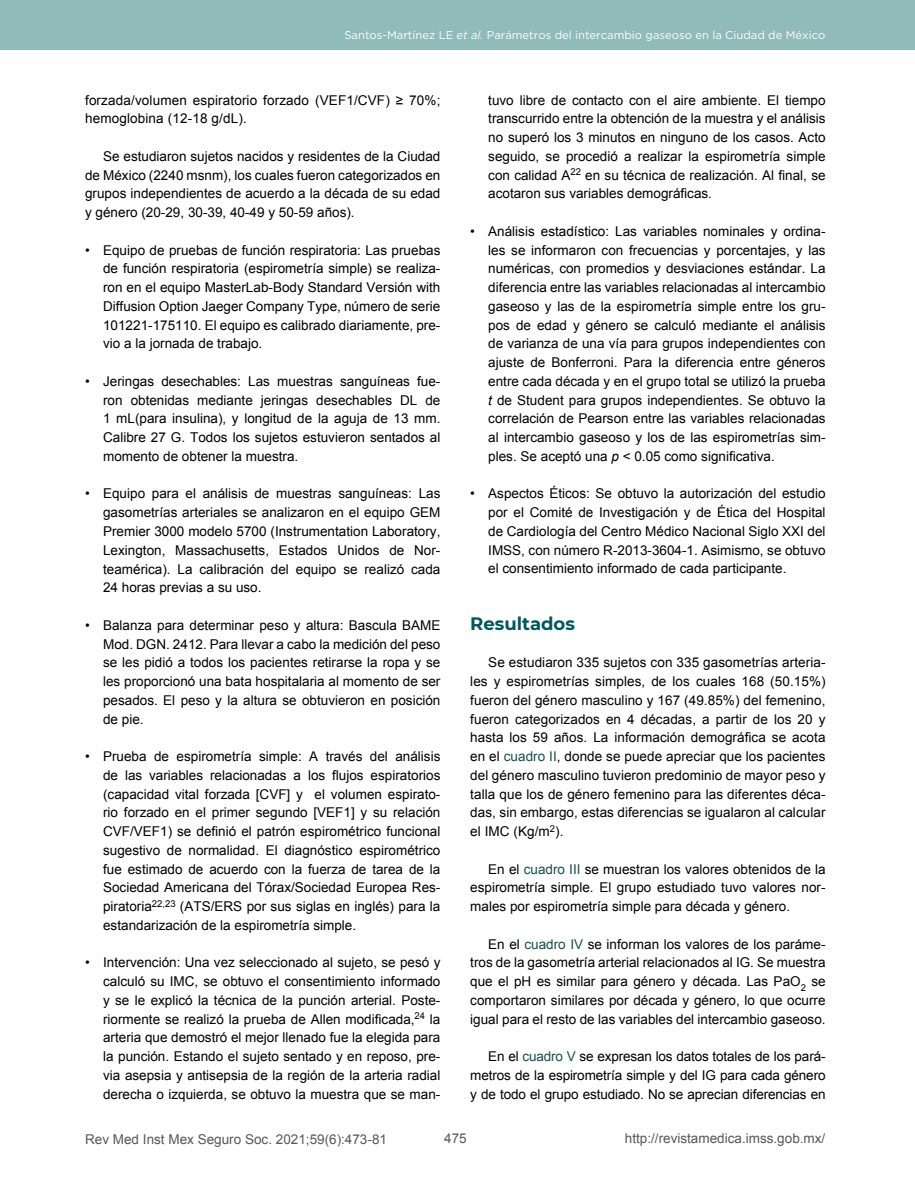
<style>
.page{position:relative;width:915px;height:1191px;background:#fff}
.page>*{position:absolute;margin:0;border:0;box-sizing:border-box;transform-origin:0 0}
.t1{font:700 18px "Montserrat";color:#01575a}
.t2{font:13.5px/18.8px "Arial";color:#000;text-align:justify}
.t3{font:13.5px "Arial";color:#575756}
.t4{font:11.25px "Gotham";color:#fff}
.s1{font-style:italic}
.s2{color:#1b4e4e}
</style>
<div class="page">
<div style="left:0;top:0;width:914px;height:50px;background:#91baba"></div>
<p class="t4" style="left:344px;top:28px;width:482px">Santos-Martínez LE <span class="s1">et al.</span> Parámetros del intercambio gaseoso en la Ciudad de México</p>
<p class="t2" style="left:85px;top:91px;width:357px">forzada/volumen espiratorio forzado (VEF1/CVF) ≥ 70%; hemoglobina (12-18 g/dL).</p>
<p class="t2" style="left:85px;top:147px;width:357px;text-indent:18px">Se estudiaron sujetos nacidos y residentes de la Ciudad de México (2240 msnm), los cuales fueron categorizados en grupos independientes de acuerdo a la década de su edad y género (20-29, 30-39, 40-49 y 50-59 años).</p>
<p class="t2" style="left:103px;top:241px;width:339px;text-indent:-18px">• Equipo de pruebas de función respiratoria: Las pruebas de función respiratoria (espirometría simple) se realiza&shy;ron en el equipo MasterLab-Body Standard Versión with Diffusion Option Jaeger Company Type, número de serie 101221-175110. El equipo es calibrado diariamente, pre&shy;vio a la jornada de trabajo.</p>
<p class="t2" style="left:103px;top:372px;width:339px;text-indent:-18px">• Jeringas desechables: Las muestras sanguíneas fue&shy;ron obtenidas mediante jeringas desechables DL de 1 mL(para insulina), y longitud de la aguja de 13 mm.<br>Calibre 27 G. Todos los sujetos estuvieron sentados al momento de obtener la muestra.</p>
<p class="t2" style="left:103px;top:484px;width:339px;text-indent:-18px">• Equipo para el análisis de muestras sanguíneas: Las gasometrías arteriales se analizaron en el equipo GEM Premier 3000 modelo 5700 (Instrumentation Laboratory, Lexington, Massachusetts, Estados Unidos de Nor&shy;teamérica). La calibración del equipo se realizó cada 24 horas previas a su uso.</p>
<p class="t2" style="left:103px;top:616px;width:339px;text-indent:-18px">• Balanza para determinar peso y altura: Bascula BAME Mod. DGN. 2412. Para llevar a cabo la medición del peso se les pidió a todos los pacientes retirarse la ropa y se les proporcionó una bata hospitalaria al momento de ser pesados. El peso y la altura se obtuvieron en posición de pie.</p>
<p class="t2" style="left:103px;top:747px;width:339px;text-indent:-18px">• Prueba de espirometría simple: A través del análisis de las variables relacionadas a los flujos espiratorios (capacidad vital forzada [CVF] y el volumen espirato&shy;rio forzado en el primer segundo [VEF1] y su relación CVF/VEF1) se definió el patrón espirométrico funcional sugestivo de normalidad. El diagnóstico espirométrico fue estimado de acuerdo con la fuerza de tarea de la Sociedad Americana del Tórax/Sociedad Europea Res&shy;piratoria<sup>22,23</sup> (ATS/ERS por sus siglas en inglés) para la estandarización de la espirometría simple.</p>
<p class="t2" style="left:103px;top:953px;width:339px;text-indent:-18px">• Intervención: Una vez seleccionado al sujeto, se pesó y calculó su IMC, se obtuvo el consentimiento informado y se le explicó la técnica de la punción arterial. Poste&shy;riormente se realizó la prueba de Allen modificada,<sup>24</sup> la arteria que demostró el mejor llenado fue la elegida para la punción. Estando el sujeto sentado y en reposo, pre&shy;via asepsia y antisepsia de la región de la arteria radial derecha o izquierda, se obtuvo la muestra que se man-</p>
<p class="t2" style="left:488px;top:91px;width:339px">tuvo libre de contacto con el aire ambiente. El tiempo transcurrido entre la obtención de la muestra y el análisis no superó los 3 minutos en ninguno de los casos. Acto seguido, se procedió a realizar la espirometría simple con calidad A<sup>22</sup> en su técnica de realización. Al final, se acotaron sus variables demográficas.</p>
<p class="t2" style="left:488px;top:222px;width:339px;text-indent:-18px">• Análisis estadístico: Las variables nominales y ordina&shy;les se informaron con frecuencias y porcentajes, y las numéricas, con promedios y desviaciones estándar. La diferencia entre las variables relacionadas al intercambio gaseoso y las de la espirometría simple entre los gru&shy;pos de edad y género se calculó mediante el análisis de varianza de una vía para grupos independientes con ajuste de Bonferroni. Para la diferencia entre géneros entre cada década y en el grupo total se utilizó la prueba <span class="s1">t</span> de Student para grupos independientes. Se obtuvo la correlación de Pearson entre las variables relacionadas al intercambio gaseoso y los de las espirometrías sim&shy;ples. Se aceptó una <span class="s1">p</span> &lt; 0.05 como significativa.</p>
<p class="t2" style="left:488px;top:484px;width:339px;text-indent:-18px">• Aspectos Éticos: Se obtuvo la autorización del estudio por el Comité de Investigación y de Ética del Hospital de Cardiología del Centro Médico Nacional Siglo XXI del IMSS, con número R-2013-3604-1. Asimismo, se obtuvo el consentimiento informado de cada participante.</p>
<h1 class="t1" style="left:470px;top:610px;width:106px">Resultados</h1>
<p class="t2" style="left:470px;top:653px;width:356px;text-indent:18px">Se estudiaron 335 sujetos con 335 gasometrías arteria&shy;les y espirometrías simples, de los cuales 168 (50.15%) fueron del género masculino y 167 (49.85%) del femenino, fueron categorizados en 4 décadas, a partir de los 20 y hasta los 59 años. La información demográfica se acota en el <span class="s2">cuadro II</span>, donde se puede apreciar que los pacientes del género masculino tuvieron predominio de mayor peso y talla que los de género femenino para las diferentes déca&shy;das, sin embargo, estas diferencias se igualaron al calcular el IMC (Kg/m<sup>2</sup>).</p>
<p class="t2" style="left:470px;top:859px;width:357px;text-indent:18px">En el <span class="s2">cuadro III</span> se muestran los valores obtenidos de la espirometría simple. El grupo estudiado tuvo valores nor&shy;males por espirometría simple para década y género.</p>
<p class="t2" style="left:470px;top:934px;width:357px;text-indent:18px">En el <span class="s2">cuadro IV</span> se informan los valores de los paráme&shy;tros de la gasometría arterial relacionados al IG. Se muestra que el pH es similar para género y década. Las PaO<sub>2</sub> se comportaron similares por década y género, lo que ocurre igual para el resto de las variables del intercambio gaseoso.</p>
<p class="t2" style="left:470px;top:1047px;width:356px;text-indent:18px">En el <span class="s2">cuadro V</span> se expresan los datos totales de los pará&shy;metros de la espirometría simple y del IG para cada género y de todo el grupo estudiado. No se aprecian diferencias en</p>
<p class="t3" style="left:85px;top:1130px;width:303px">Rev Med Inst Mex Seguro Soc. 2021;59(6):473-81</p>
<p class="t3" style="left:444px;top:1129px;width:24px">475</p>
<p class="t3" style="left:624px;top:1129px;width:202px">http://revistamedica.imss.gob.mx/</p>
</div>
